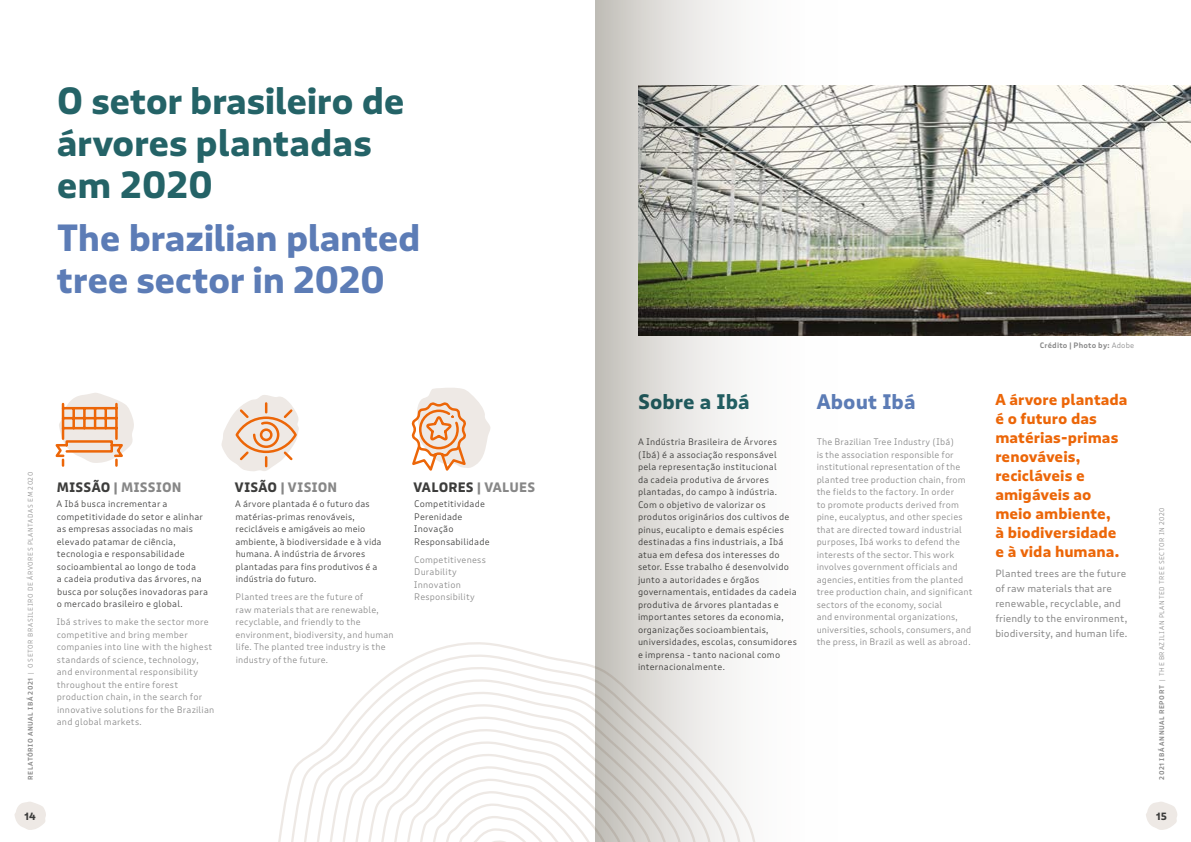
<style>
.page{position:relative;width:1191px;height:842px;background:#fff}
.page>*{position:absolute;margin:0;border:0;box-sizing:border-box;transform-origin:0 0}
.t1{font:700 36px/42px "Puffin";letter-spacing:-.01em;color:#246367}
.t2{font:700 36px/42px "Puffin";letter-spacing:-.015em;color:#5c7cb6}
.t3{font:700 20px "Puffin";color:#246367}
.t4{font:700 20px "Puffin";color:#5c7cb6}
.t5{font:700 15px/19px "Puffin";color:#ec6608}
.t6{font:700 13px "Puffin";letter-spacing:.01em;color:#878787}
.t7{font:700 13px "Puffin";letter-spacing:.01em;color:#3c3c3b}
.t8{font:10px/15px "Puffin";letter-spacing:.005em;color:#878787}
.t9{font:700 10px "Puffin";color:#3c3c3b}
.t10{font:300 9px/12.5px "Puffin";letter-spacing:.02em;color:#3c3c3b}
.t11{font:300 9px/12.5px "Puffin";letter-spacing:.015em;color:#878787}
.t12{font:600 7.5px "Puffin";letter-spacing:.03em;color:#878787}
.t13{font:300 6.5px "Puffin";letter-spacing:.08em;color:#878787}
.s1{font-weight:600}
.s2{color:#3c3c3b}
.s3{color:#878787}
.s4{font-weight:300}
</style>
<div class="page">
<svg style="left:14px;top:802px;width:32px;height:28px"></svg>
<svg style="left:1146px;top:802px;width:31px;height:28px"></svg>
<svg style="left:278px;top:642px;width:317px;height:200px"></svg>
<svg style="left:55px;top:393px;width:79px;height:74px"></svg>
<svg style="left:221px;top:395px;width:78px;height:76px"></svg>
<svg style="left:411px;top:388px;width:80px;height:83px"></svg>
<img style="left:889px;top:85px;width:302px;height:250px">
<svg style="left:595px;top:0;width:294px;height:842px"></svg>
<h1 class="t1" style="left:57px;top:81px;width:349px">O setor brasileiro de árvores plantadas em 2020</h1>
<h1 class="t2" style="left:57px;top:218px;width:365px">The brazilian planted tree sector in 2020</h1>
<p class="t13" style="left:27px;top:780px;width:309px;rotate:-90deg"><span class="s1">RELATÓRIO ANUAL IBÁ 2021</span> | O SETOR BRASILEIRO DE ÁRVORES PLANTADAS EM 2020</p>
<p class="t9" style="left:25px;top:810px;width:13px">14</p>
<h3 class="t6" style="left:57px;top:479px;width:126px"><span class="s2">MISSÃO</span> | MISSION</h3>
<p class="t10" style="left:57px;top:498px;width:153px">A Ibá busca incrementar a competitividade do setor e alinhar as empresas associadas no mais elevado patamar de ciência, tecnologia e responsabilidade socioambiental ao longo de toda<br>a cadeia produtiva das árvores, na busca por soluções inovadoras para o mercado brasileiro e global.</p>
<p class="t11" style="left:57px;top:616px;width:159px">Ibá strives to make the sector more competitive and bring member companies into line with the highest standards of science, technology, and environmental responsibility throughout the entire forest production chain, in the search for innovative solutions for the Brazilian and global markets.</p>
<h3 class="t6" style="left:235px;top:479px;width:104px"><span class="s2">VISÃO</span> | VISION</h3>
<p class="t10" style="left:235px;top:498px;width:148px">A árvore plantada é o futuro das matérias-primas renováveis, recicláveis e amigáveis ao meio ambiente, à biodiversidade e à vida humana. A indústria de árvores plantadas para fins produtivos é a indústria do futuro.</p>
<p class="t11" style="left:235px;top:591px;width:160px">Planted trees are the future of<br>raw materials that are renewable, recyclable, and friendly to the environment, biodiversity, and human life. The planted tree industry is the industry of the future.</p>
<h3 class="t7" style="left:413px;top:479px;width:123px">VALORES <span class="s3">| VALUES</span></h3>
<p class="t10" style="left:414px;top:498px;width:77px">Competitividade<br>Perenidade<br>Inovação<br>Responsabilidade</p>
<p class="t11" style="left:414px;top:553px;width:74px">Competitiveness<br>Durability<br>Innovation<br>Responsibility</p>
<h2 class="t3" style="left:638px;top:389px;width:113px">Sobre a Ibá</h2>
<p class="t10" style="left:638px;top:436px;width:160px">A Indústria Brasileira de Árvores (Ibá) é a associação responsável pela representação institucional<br>da cadeia produtiva de árvores plantadas, do campo à indústria.<br>Com o objetivo de valorizar os produtos originários dos cultivos de pinus, eucalipto e demais espécies destinadas a fins industriais, a Ibá atua em defesa dos interesses do setor. Esse trabalho é desenvolvido junto a autoridades e órgãos governamentais, entidades da cadeia produtiva de árvores plantadas e importantes setores da economia, organizações socioambientais, universidades, escolas, consumidores e imprensa - tanto nacional como internacionalmente.</p>
<h2 class="t4" style="left:816px;top:389px;width:100px">About Ibá</h2>
<p class="t11" style="left:816px;top:436px;width:157px">The Brazilian Tree Industry (Ibá)<br>is the association responsible for institutional representation of the planted tree production chain, from the fields to the factory. In order<br>to promote products derived from pine, eucalyptus, and other species that are directed toward industrial purposes, Ibá works to defend the interests of the sector. This work involves government officials and agencies, entities from the planted tree production chain, and significant sectors of the economy, social<br>and environmental organizations, universities, schools, consumers, and the press, in Brazil as well as abroad.</p>
<p class="t12" style="left:1039px;top:341px;width:96px">Crédito | Photo by: <span class="s4">Adobe</span></p>
<h3 class="t5" style="left:995px;top:390px;width:134px">A árvore plantada é o futuro das matérias-primas renováveis, recicláveis e amigáveis ao meio ambiente,<br>à biodiversidade e à vida humana.</h3>
<p class="t8" style="left:995px;top:566px;width:134px">Planted trees are the future of raw materials that are renewable, recyclable, and friendly to the environment, biodiversity, and human life.</p>
<p class="t13" style="left:1158px;top:780px;width:273px;rotate:-90deg"><span class="s1">2021 IBÁ ANNUAL REPORT</span> | THE BRAZILIAN PLANTED TREE SECTOR IN 2020</p>
<p class="t9" style="left:1156px;top:810px;width:12px">15</p>
</div>
